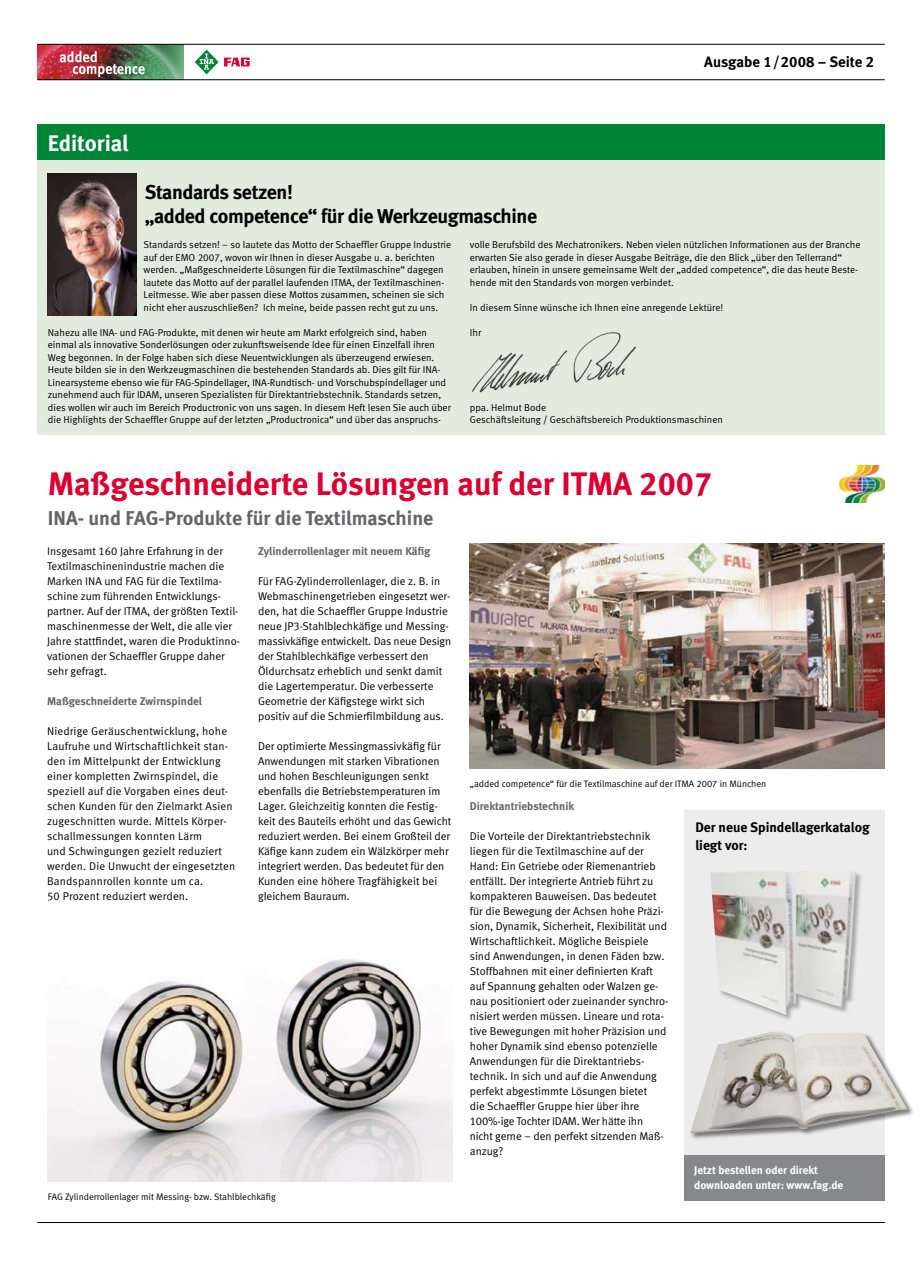
<style>
.page{position:relative;width:922px;height:1276px;background:#fff}
.page>*{position:absolute;margin:0;border:0;box-sizing:border-box;transform-origin:0 0}
.t1{font:32.5px "Meta Bold LF";color:#db0031}
.t2{font:22.5px "Meta Bold LF";letter-spacing:-.005em;color:#fff}
.t3{font:20px/24px "Meta Bold LF";letter-spacing:-.02em;color:#000}
.t4{font:20px "Meta Bold LF";color:#646567}
.t5{font:15px "Meta Bold LF";color:#000}
.t6{font:13.75px/18.8px "Meta Bold LF";color:#000}
.t7{font:11.25px/15px "Meta Normal LF";color:#000}
.t8{font:11.25px "Meta Bold LF";color:#646567}
.t9{font:11.25px/15px "Meta Bold LF";color:#fff}
.t10{font:10px/12.5px "Meta Normal LF";color:#000}
.t11{font:9.38px "Meta Normal LF";color:#000}
</style>
<div class="page">
<svg style="left:224px;top:58px;width:25px;height:8px"></svg>
<svg style="left:195px;top:50px;width:23px;height:24px"></svg>
<img style="left:37px;top:45px;width:146px;height:34px">
<img style="left:60px;top:51px;width:85px;height:26px">
<hr style="left:37px;top:44px;width:847px;height:1px;background:#000">
<hr style="left:37px;top:79px;width:847px;height:1px;background:#000">
<hr style="left:37px;top:1222px;width:847px;height:1px;background:#000">
<div style="left:684px;top:810px;width:200px;height:377px;background:#ececed"></div>
<div style="left:37px;top:158px;width:847px;height:277px;background:#e1ecdf"></div>
<div style="left:37px;top:124px;width:847px;height:35px;background:#008435"></div>
<img style="left:472px;top:332px;width:164px;height:61px">
<img style="left:48px;top:174px;width:88px;height:141px">
<img style="left:469px;top:544px;width:415px;height:224px">
<img style="left:48px;top:959px;width:404px;height:222px">
<div style="left:689px;top:1030px;width:225px;height:111px;background:#000;opacity:.5"></div>
<img style="left:690px;top:1029px;width:217px;height:104px">
<div style="left:709px;top:869px;width:154px;height:153px;background:#000;opacity:.3"></div>
<img style="left:710px;top:870px;width:145px;height:146px">
<img style="left:839px;top:465px;width:45px;height:37px">
<div style="left:684px;top:1155px;width:200px;height:45px;background:#878889"></div>
<h2 class="t2" style="left:48px;top:129px;width:82px">Editorial</h2>
<h3 class="t5" style="left:704px;top:53px;width:159px">Ausgabe 1/2008 – Seite</h3>
<h3 class="t3" style="left:145px;top:180px;width:394px">Standards setzen!<br>„added competence“ für die Werkzeugmaschine</h3>
<p class="t10" style="left:144px;top:238px;width:309px">Standards setzen! – so lautete das Motto der Schaeffler Gruppe Industrie auf der EMO 2007, wovon wir Ihnen in dieser Ausgabe u. a. berichten werden. „Maßgeschneiderte Lösungen für die Textilmaschine“ dagegen lautete das Motto auf der parallel laufenden ITMA, der Textilmaschinen-Leitmesse. Wie aber passen diese Mottos zusammen, scheinen sie sich nicht eher auszuschließen? Ich meine, beide passen recht gut zu uns.</p>
<p class="t10" style="left:48px;top:326px;width:404px">Nahezu alle INA- und FAG-Produkte, mit denen wir heute am Markt erfolgreich sind, haben einmal als innovative Sonderlösungen oder zukunftsweisende Idee für einen Einzelfall ihren Weg begonnen. In der Folge haben sich diese Neuentwicklungen als überzeugend erwiesen.<br>Heute bilden sie in den Werkzeugmaschinen die bestehenden Standards ab. Dies gilt für INA-Linearsysteme ebenso wie für FAG-Spindellager, INA-Rundtisch- und Vorschubspindellager und zunehmend auch für IDAM, unseren Spezialisten für Direktantriebstechnik. Standards setzen, dies wollen wir auch im Bereich Productronic von uns sagen. In diesem Heft lesen Sie auch über die Highlights der Schaeffler Gruppe auf der letzten „Productronica“ und über das anspruchs-</p>
<p class="t10" style="left:469px;top:238px;width:392px">volle Berufsbild des Mechatronikers. Neben vielen nützlichen Informationen aus der Branche erwarten Sie also gerade in dieser Ausgabe Beiträge, die den Blick „über den Tellerrand“ erlauben, hinein in unsere gemeinsame Welt der „added competence“, die das heute Beste&shy;hende mit den Standards von morgen verbindet.</p>
<p class="t10" style="left:469px;top:301px;width:255px">In diesem Sinne wünsche ich Ihnen eine anregende Lektüre!</p>
<p class="t10" style="left:469px;top:326px;width:13px">Ihr</p>
<p class="t10" style="left:469px;top:401px;width:254px">ppa. Helmut Bode<br>Geschäftsleitung / Geschäftsbereich Produktionsmaschinen</p>
<h1 class="t1" style="left:48px;top:464px;width:665px">Maßgeschneiderte Lösungen auf der ITMA 2007</h1>
<h3 class="t4" style="left:48px;top:506px;width:387px">INA- und FAG-Produkte für die Textilmaschine</h3>
<p class="t7" style="left:47px;top:543px;width:194px">Insgesamt 160 Jahre Erfahrung in der Textilmaschinenindustrie machen die Marken INA und FAG für die Textilma&shy;schine zum führenden Entwicklungs&shy;partner. Auf der ITMA, der größten Textil&shy;maschinenmesse der Welt, die alle vier Jahre stattfindet, waren die Produktinno&shy;vationen der Schaeffler Gruppe daher sehr gefragt.</p>
<p class="t8" style="left:47px;top:694px;width:156px">Maßgeschneiderte Zwirnspindel</p>
<p class="t7" style="left:47px;top:723px;width:189px">Niedrige Geräuschentwicklung, hohe Laufruhe und Wirtschaftlichkeit stan&shy;den im Mittelpunkt der Entwicklung einer kompletten Zwirnspindel, die speziell auf die Vorgaben eines deut&shy;schen Kunden für den Zielmarkt Asien zugeschnitten wurde. Mittels Körper&shy;schallmessungen konnten Lärm<br>und Schwingungen gezielt reduziert werden. Die Unwucht der eingesetzten Bandspannrollen konnte um ca.<br>50 Prozent reduziert werden.</p>
<p class="t8" style="left:258px;top:544px;width:174px">Zylinderrollenlager mit neuem Käfig</p>
<p class="t7" style="left:258px;top:573px;width:195px">Für FAG-Zylinderrollenlager, die z. B. in Webmaschinengetrieben eingesetzt wer&shy;den, hat die Schaeffler Gruppe Industrie neue JP3-Stahlblechkäfige und Messing&shy;massivkäfige entwickelt. Das neue Design der Stahlblechkäfige verbessert den Öldurchsatz erheblich und senkt damit die Lagertemperatur. Die verbesserte Geometrie der Käfigstege wirkt sich positiv auf die Schmierfilmbildung aus.</p>
<p class="t7" style="left:258px;top:738px;width:195px">Der optimierte Messingmassivkäfig für Anwendungen mit starken Vibrationen und hohen Beschleunigungen senkt ebenfalls die Betriebstemperaturen im Lager. Gleichzeitig konnten die Festig&shy;keit des Bauteils erhöht und das Gewicht reduziert werden. Bei einem Großteil der Käfige kann zudem ein Wälzkörper mehr integriert werden. Das bedeutet für den Kunden eine höhere Tragfähigkeit bei gleichem Bauraum.</p>
<p class="t11" style="left:48px;top:1191px;width:229px">FAG Zylinderrollenlager mit Messing- bzw. Stahlblechkäfig</p>
<p class="t11" style="left:469px;top:778px;width:298px">„added competence“ für die Textilmaschine auf der ITMA 2007 in München</p>
<p class="t8" style="left:469px;top:799px;width:106px">Direktantriebstechnik</p>
<p class="t7" style="left:469px;top:828px;width:200px">Die Vorteile der Direktantriebstechnik liegen für die Textilmaschine auf der Hand: Ein Getriebe oder Riemenantrieb entfällt. Der integrierte Antrieb führt zu kompakteren Bauweisen. Das bedeutet für die Bewegung der Achsen hohe Präzi&shy;sion, Dynamik, Sicherheit, Flexibilität und Wirtschaftlichkeit. Mögliche Beispiele sind Anwendungen, in denen Fäden bzw.<br>Stoffbahnen mit einer definierten Kraft auf Spannung gehalten oder Walzen ge&shy;nau positioniert oder zueinander synchro&shy;nisiert werden müssen. Lineare und rota&shy;tive Bewegungen mit hoher Präzision und hoher Dynamik sind ebenso potenzielle Anwendungen für die Direktantriebs&shy;technik. In sich und auf die Anwendung perfekt abgestimmte Lösungen bietet<br>die Schaeffler Gruppe hier über ihre 100%-ige Tochter IDAM. Wer hätte ihn nicht gerne – den perfekt sitzenden Maß&shy;anzug?</p>
<p class="t6" style="left:695px;top:817px;width:176px">Der neue Spindellagerkatalog liegt vor:</p>
<p class="t9" style="left:694px;top:1162px;width:151px">Jetzt bestellen oder direkt downloaden unter: www.fag.de</p>
</div>
